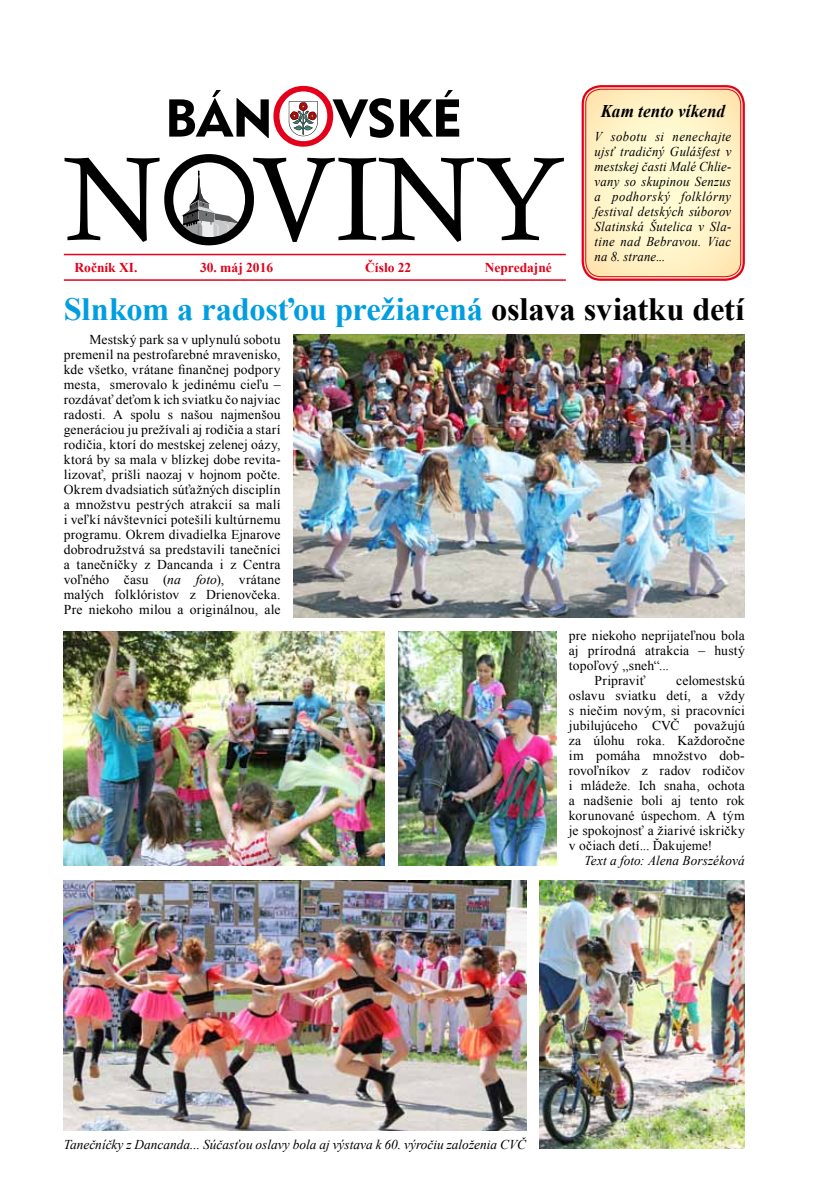
<style>
.page{position:relative;width:830px;height:1200px;background:#fff}
.page>*{position:absolute;margin:0;border:0;box-sizing:border-box;transform-origin:0 0}
.t1{font:700 32.4px "Times New Roman";letter-spacing:-.005em;color:#009ee0}
.t2{font:italic 700 17.85px "Times New Roman";letter-spacing:.005em;color:#000;scale:.96 1}
.t3{font:13.5px/15px "Times New Roman";letter-spacing:.005em;color:#000;text-align:justify}
.t4{font:italic 13.5px/15px "Times New Roman";color:#000;text-align:justify;scale:.94 1}
.t5{font:italic 13.5px "Times New Roman";color:#000}
.t6{font:700 13.5px "Times New Roman";color:#e2001a}
.s1{color:#000}
.s2{font-style:italic}
</style>
<div class="page">
<hr style="left:64px;top:254px;width:501px;height:1px;background:#e2001a">
<hr style="left:64px;top:279px;width:501px;height:2px;background:#e2001a">
<svg style="left:169px;top:86px;width:290px;height:61px"></svg>
<svg style="left:64px;top:158px;width:499px;height:84px"></svg>
<svg style="left:164px;top:154px;width:90px;height:91px"></svg>
<svg style="left:584px;top:87px;width:158px;height:191px;background:#fef0c5"></svg>
<div style="left:581px;top:85px;width:163px;height:196px;border:2px solid #e2001a;border-radius:18px"></div>
<div style="left:585px;top:89px;width:155px;height:188px;border:1px solid #e2001a;border-radius:15px"></div>
<img style="left:64px;top:880px;width:462px;height:249px">
<img style="left:539px;top:880px;width:205px;height:268px">
<img style="left:398px;top:631px;width:158px;height:234px">
<img style="left:64px;top:631px;width:320px;height:234px">
<img style="left:293px;top:334px;width:451px;height:283px">
<p class="t6" style="left:74px;top:258px;width:65px">Ročník XI.</p>
<p class="t6" style="left:200px;top:258px;width:75px">30. máj 2016</p>
<p class="t6" style="left:365px;top:258px;width:48px">Číslo 22</p>
<p class="t6" style="left:484px;top:258px;width:69px">Nepredajné</p>
<h2 class="t2" style="left:600px;top:99px;width:131px">Kam tento víkend</h2>
<p class="t4" style="left:594px;top:128px;width:147px">V sobotu si nenechajte ujsť tradičný Gulášfest v mestskej časti Malé Chlie&shy;vany so skupinou Senzus a podhorský folklórny festival detských súborov Slatinská Šutelica v Sla&shy;tine nad Bebravou. Viac na 8. strane...</p>
<h1 class="t1" style="left:64px;top:286px;width:682px">Slnkom a radosťou prežiarená <span class="s1">oslava sviatku detí</span></h1>
<p class="t3" style="left:64px;top:332px;width:218px;text-indent:26px">Mestský park sa v uplynulú sobotu premenil na pestrofarebné mravenisko, kde všetko, vrátane finančnej podpory mesta, smerovalo k jedinému cieľu – rozdávať deťom k ich sviatku čo najviac radosti. A spolu s našou najmenšou generáciou ju prežívali aj rodičia a starí rodičia, ktorí do mestskej zelenej oázy, ktorá by sa mala v blízkej dobe revita&shy;lizovať, prišli naozaj v hojnom počte.<br>Okrem dvadsiatich súťažných disciplín a množstvu pestrých atrakcií sa malí i veľkí návštevníci potešili kultúrnemu programu. Okrem divadielka Ejnarove dobrodružstvá sa predstavili tanečníci a tanečníčky z Dancanda i z Centra voľného času (<span class="s2">na foto</span>), vrátane malých folklóristov z Drienovčeka.<br>Pre niekoho milou a originálnou, ale</p>
<p class="t3" style="left:568px;top:627px;width:177px">pre niekoho neprijateľnou bola</p>
<p class="t3" style="left:568px;top:642px;width:177px">aj prírodná atrakcia – hustý</p>
<p class="t3" style="left:568px;top:657px;width:101px">topoľový „sneh“...</p>
<p class="t3" style="left:594px;top:672px;width:53px">Pripraviť</p>
<p class="t3" style="left:568px;top:672px;width:177px;text-indent:107px">celomestskú oslavu sviatku detí, a vždy s niečim novým, si pracovníci jubilujúceho CVČ považujú za úlohu roka. Každoročne im pomáha množstvo dob&shy;rovoľníkov z radov rodičov i mládeže. Ich snaha, ochota a nadšenie boli aj tento rok korunované úspechom. A tým je spokojnosť a žiarivé iskričky v očiach detí... Ďakujeme!</p>
<p class="t5" style="left:584px;top:850px;width:162px">Text a foto: Alena Borszéková</p>
<p class="t5" style="left:64px;top:1134px;width:463px">Tanečníčky z Dancanda... Súčasťou oslavy bola aj výstava k 60. výročiu založenia CVČ</p>
</div>
